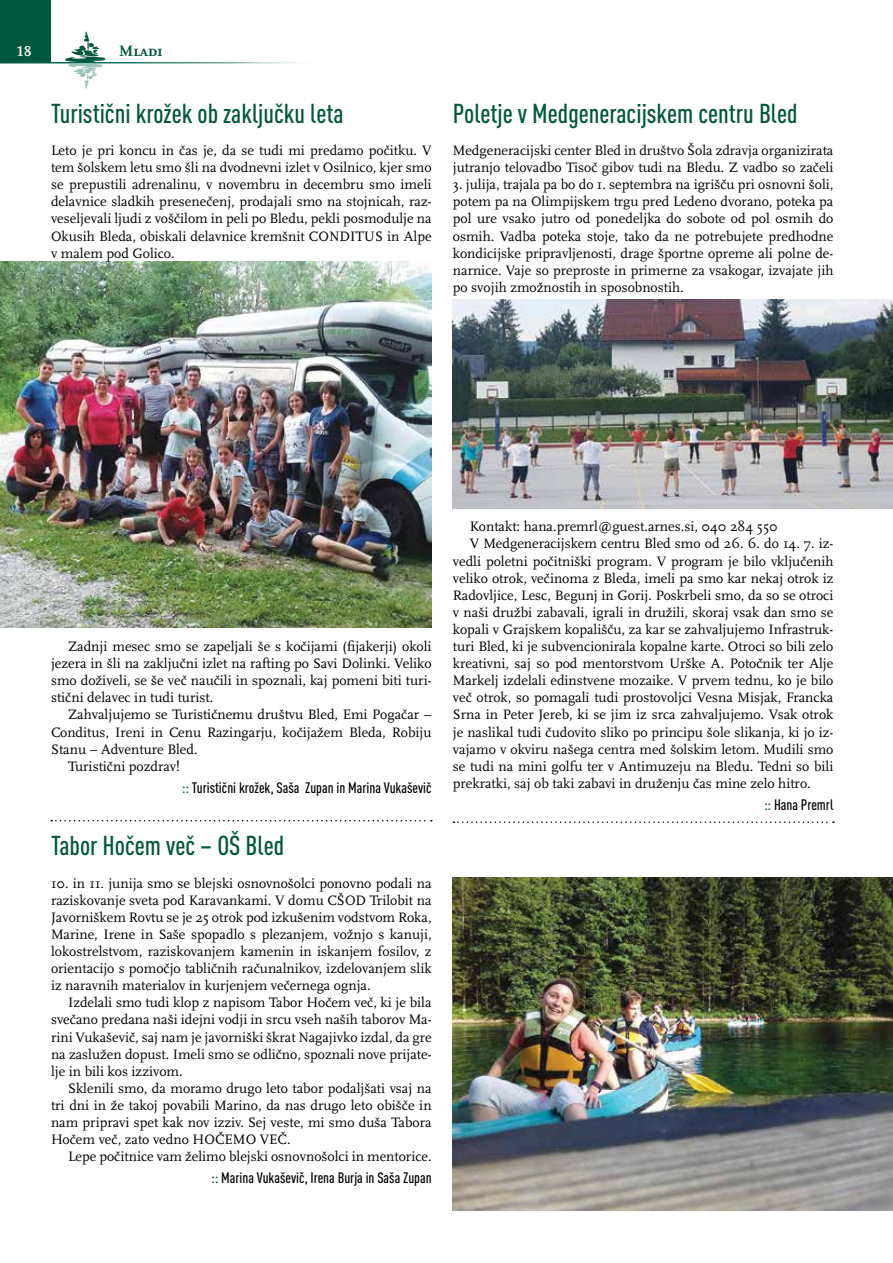
<style>
.page{position:relative;width:893px;height:1263px;background:#fff}
.page>*{position:absolute;margin:0;border:0;box-sizing:border-box;transform-origin:0 0}
.t1{font:500 condensed 27px "DIN Pro";color:#00583d}
.t2{font:700 15.75px "Scala Caps CE";color:#00583d}
.t3{font:500 condensed 15px "DIN Pro";color:#000}
.t4{font:700 15px "Scala Caps CE";color:#fff}
.t5{font:14.25px/17.1px "Scala CE";color:#000;text-align:justify}
.s1{color:#00583d}
</style>
<div class="page">
<div style="left:0;top:0;width:51px;height:63px;background:#00583d"></div>
<hr style="left:0;top:62px;width:317px;height:1px;background:#fff">
<svg style="left:63px;top:31px;width:43px;height:58px"></svg>
<img style="left:453px;top:300px;width:440px;height:208px">
<img style="left:0;top:261px;width:432px;height:367px">
<img style="left:453px;top:877px;width:440px;height:333px">
<svg style="left:51px;top:820px;width:381px;height:1px"></svg>
<svg style="left:453px;top:821px;width:381px;height:2px"></svg>
<p class="t4" style="left:17px;top:43px;width:16px">18</p>
<p class="t2" style="left:119px;top:42px;width:45px">Mladi</p>
<h1 class="t1" style="left:51px;top:93px;width:294px">Turistični krožek ob zaključku leta</h1>
<p class="t5" style="left:51px;top:142px;width:382px">Leto je pri koncu in čas je, da se tudi mi predamo počitku. V tem šolskem letu smo šli na dvodnevni izlet v Osilnico, kjer smo se prepustili adrenalinu, v novembru in decembru smo imeli delavnice sladkih presenečenj, prodajali smo na stojnicah, raz&shy;veseljevali ljudi z voščilom in peli po Bledu, pekli posmodulje na Okusih Bleda, obiskali delavnice kremšnit CONDITUS in Alpe v malem pod Golico.</p>
<h1 class="t1" style="left:453px;top:93px;width:346px">Poletje v Medgeneracijskem centru Bled</h1>
<p class="t5" style="left:453px;top:142px;width:382px">Medgeneracijski center Bled in društvo Šola zdravja organizirata jutranjo telovadbo Tisoč gibov tudi na Bledu. Z vadbo so začeli</p>
<p class="t5" style="left:453px;top:176px;width:382px">3. julija, trajala pa bo do 1. septembra na igrišču pri osnovni šoli, potem pa na Olimpijskem trgu pred Ledeno dvorano, poteka pa pol ure vsako jutro od ponedeljka do sobote od pol osmih do osmih. Vadba poteka stoje, tako da ne potrebujete predhodne kondicijske pripravljenosti, drage športne opreme ali polne de&shy;narnice. Vaje so preproste in primerne za vsakogar, izvajate jih po svojih zmožnostih in sposobnostih.</p>
<p class="t5" style="left:51px;top:638px;width:382px;text-indent:17px">Zadnji mesec smo se zapeljali še s kočijami (fijakerji) okoli jezera in šli na zaključni izlet na rafting po Savi Dolinki. Veliko smo doživeli, se še več naučili in spoznali, kaj pomeni biti turi&shy;stični delavec in tudi turist.</p>
<p class="t5" style="left:68px;top:706px;width:365px">Zahvaljujemo se Turističnemu društvu Bled, Emi Pogačar –</p>
<p class="t5" style="left:51px;top:724px;width:382px">Conditus, Ireni in Cenu Razingarju, kočijažem Bleda, Robiju</p>
<p class="t5" style="left:51px;top:741px;width:148px">Stanu – Adventure Bled.</p>
<p class="t5" style="left:68px;top:758px;width:113px">Turistični pozdrav!</p>
<p class="t3" style="left:182px;top:777px;width:251px"><span class="s1">:::</span> Turistični krožek, Saša Zupan in Marina Vukaševič</p>
<h1 class="t1" style="left:51px;top:826px;width:235px">Tabor Hočem več – OŠ Bled</h1>
<p class="t5" style="left:51px;top:875px;width:382px">10. in 11. junija smo se blejski osnovnošolci ponovno podali na raziskovanje sveta pod Karavankami. V domu CŠOD Trilobit na Javorniškem Rovtu se je 25 otrok pod izkušenim vodstvom Roka, Marine, Irene in Saše spopadlo s plezanjem, vožnjo s kanuji, lokostrelstvom, raziskovanjem kamenin in iskanjem fosilov, z orientacijo s pomočjo tabličnih računalnikov, izdelovanjem slik iz naravnih materialov in kurjenjem večernega ognja.</p>
<p class="t5" style="left:51px;top:994px;width:382px;text-indent:17px">Izdelali smo tudi klop z napisom Tabor Hočem več, ki je bila svečano predana naši idejni vodji in srcu vseh naših taborov Ma&shy;rini Vukaševič, saj nam je javorniški škrat Nagajivko izdal, da gre na zaslužen dopust. Imeli smo se odlično, spoznali nove prijate&shy;lje in bili kos izzivom.</p>
<p class="t5" style="left:51px;top:1080px;width:382px;text-indent:17px">Sklenili smo, da moramo drugo leto tabor podaljšati vsaj na tri dni in že takoj povabili Marino, da nas drugo leto obišče in nam pripravi spet kak nov izziv. Sej veste, mi smo duša Tabora Hočem več, zato vedno HOČEMO VEČ.</p>
<p class="t5" style="left:68px;top:1148px;width:365px">Lepe počitnice vam želimo blejski osnovnošolci in mentorice.</p>
<p class="t3" style="left:211px;top:1167px;width:222px"><span class="s1">:::</span> Marina Vukaševič, Irena Burja in Saša Zupan</p>
<p class="t5" style="left:470px;top:518px;width:309px">Kontakt: hana.premrl@guest.arnes.si, 040 284 550</p>
<p class="t5" style="left:470px;top:535px;width:365px">V Medgeneracijskem centru Bled smo od 26. 6. do 14. 7. iz-</p>
<p class="t5" style="left:453px;top:553px;width:382px">vedli poletni počitniški program. V program je bilo vključenih</p>
<p class="t5" style="left:453px;top:570px;width:382px">veliko otrok, večinoma z Bleda, imeli pa smo kar nekaj otrok iz</p>
<p class="t5" style="left:453px;top:587px;width:382px">Radovljice, Lesc, Begunj in Gorij. Poskrbeli smo, da so se otroci</p>
<p class="t5" style="left:453px;top:604px;width:382px">v naši družbi zabavali, igrali in družili, skoraj vsak dan smo se</p>
<p class="t5" style="left:453px;top:621px;width:382px">kopali v Grajskem kopališču, za kar se zahvaljujemo Infrastruk-</p>
<p class="t5" style="left:453px;top:638px;width:382px">turi Bled, ki je subvencionirala kopalne karte. Otroci so bili zelo</p>
<p class="t5" style="left:453px;top:655px;width:382px">kreativni, saj so pod mentorstvom Urške A. Potočnik ter Alje</p>
<p class="t5" style="left:453px;top:672px;width:382px">Markelj izdelali edinstvene mozaike. V prvem tednu, ko je bilo</p>
<p class="t5" style="left:453px;top:689px;width:382px">več otrok, so pomagali tudi prostovoljci Vesna Misjak, Francka</p>
<p class="t5" style="left:453px;top:706px;width:382px">Srna in Peter Jereb, ki se jim iz srca zahvaljujemo. Vsak otrok</p>
<p class="t5" style="left:453px;top:724px;width:382px">je naslikal tudi čudovito sliko po principu šole slikanja, ki jo iz-</p>
<p class="t5" style="left:453px;top:741px;width:382px">vajamo v okviru našega centra med šolskim letom. Mudili smo</p>
<p class="t5" style="left:453px;top:758px;width:382px">se tudi na mini golfu ter v Antimuzeju na Bledu. Tedni so bili</p>
<p class="t5" style="left:453px;top:775px;width:359px">prekratki, saj ob taki zabavi in druženju čas mine zelo hitro.</p>
<p class="t3" style="left:764px;top:794px;width:71px"><span class="s1">:::</span> Hana Premrl</p>
</div>
